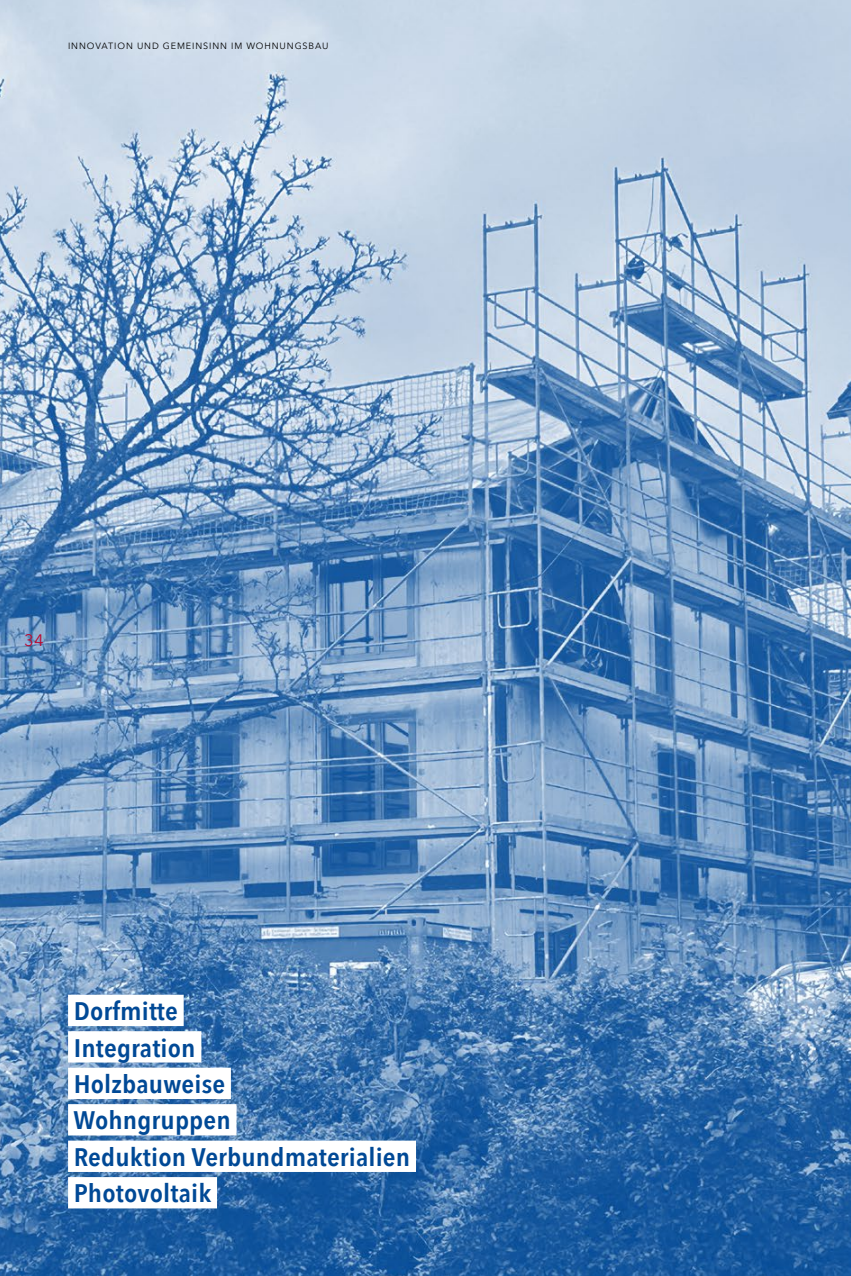
<style>
.page{position:relative;width:851px;height:1276px;background:#fff}
.page>*{position:absolute;margin:0;border:0;box-sizing:border-box;transform-origin:0 0}
.Rotes_Zitat{font:600 25.35px "Avenir Next Condensed";letter-spacing:.005em;color:#004996;scale:1.12 1}
.t1{font:16.5px "Avenir Next LT Pro";color:#bc082f}
.t2{font:9px "Avenir Next LT Pro";letter-spacing:.1em;color:#000}
</style>
<div class="page">
<img style="left:0;top:0;width:850px;height:1276px">
<div style="left:68px;top:994px;width:116px;height:32px;background:#fff"></div>
<div style="left:68px;top:1031px;width:133px;height:31px;background:#fff"></div>
<div style="left:68px;top:1067px;width:163px;height:32px;background:#fff"></div>
<div style="left:68px;top:1104px;width:168px;height:31px;background:#fff"></div>
<div style="left:68px;top:1140px;width:348px;height:32px;background:#fff"></div>
<div style="left:68px;top:1177px;width:149px;height:31px;background:#fff"></div>
<p class="t2" style="left:68px;top:41px;width:262px">INNOVATION UND GEMEINSINN IM WOHNUNGSBAU</p>
<p class="t1" style="left:24px;top:630px;width:21px">34</p>
<p class="Rotes_Zitat" style="left:74px;top:989px;width:94px">Dorfmitte</p>
<p class="Rotes_Zitat" style="left:74px;top:1025px;width:110px">Integration</p>
<p class="Rotes_Zitat" style="left:74px;top:1062px;width:137px">Holzbauweise</p>
<p class="Rotes_Zitat" style="left:73px;top:1098px;width:142px">Wohngruppen</p>
<p class="Rotes_Zitat" style="left:74px;top:1135px;width:302px">Reduktion Verbundmaterialien</p>
<p class="Rotes_Zitat" style="left:74px;top:1171px;width:124px">Photovoltaik</p>
</div>
